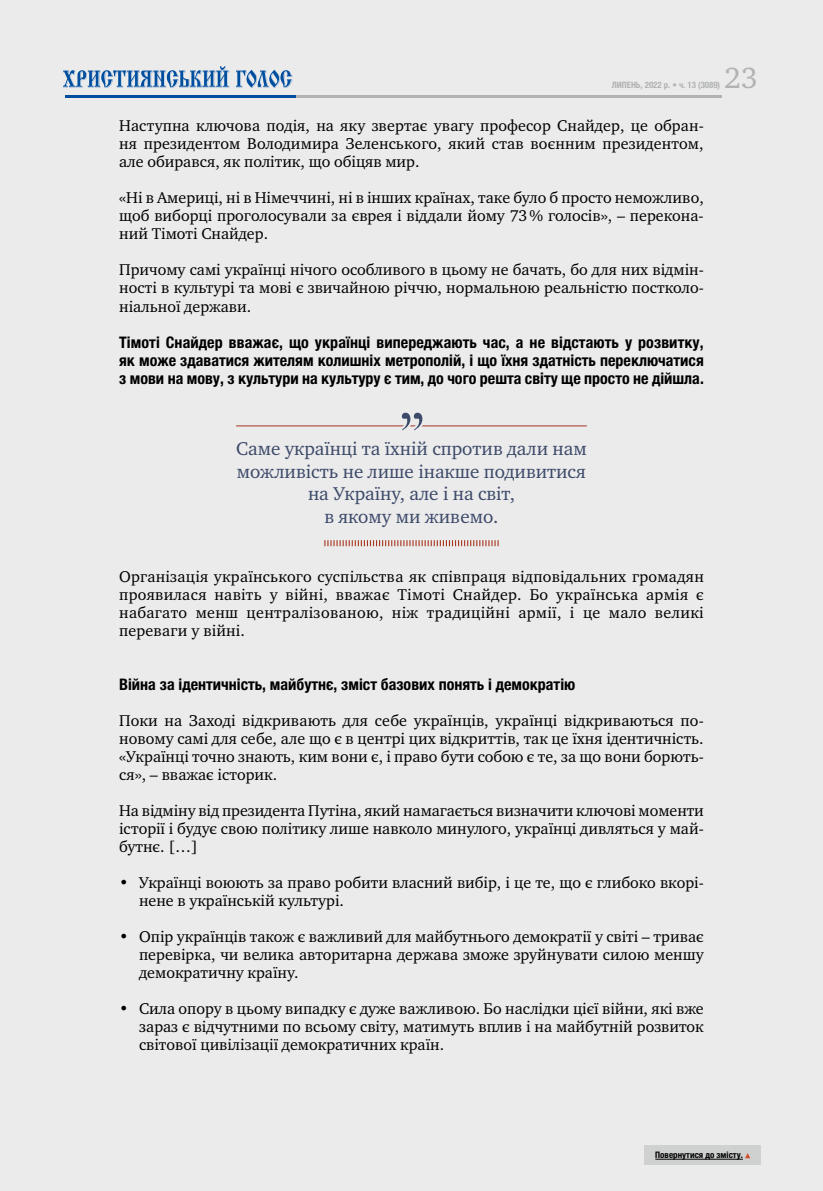
<style>
.page{position:relative;width:823px;height:1191px;background:#fff}
.page>*{position:absolute;margin:0;border:0;box-sizing:border-box;transform-origin:0 0}
.t1{font:30px "Charter C";color:#b1b2b3}
.t2{font:19px/22.8px "Charter C";color:#3c4969;text-align:center}
.t3{font:16px/18px "Charter C";color:#000;text-align:justify}
.t4{font:700 condensed 16px/18px "Helvetica Neue LTCYR";color:#000;text-align:justify}
.t5{font:700 condensed 9px "Helvetica Neue LTCYR";color:#000}
.t6{font:700 condensed 8.8px "Helvetica Neue LTCYR";color:#b1b2b3}
</style>
<div class="page">
<div style="left:0;top:0;width:822px;height:1191px;background:#ebebeb"></div>
<hr style="left:65px;top:95px;width:231px;height:3px;background:#004e9e">
<hr style="left:296px;top:95px;width:425px;height:3px;background:#b1b2b3">
<svg style="left:63px;top:66px;width:166px;height:22px"></svg>
<svg style="left:236px;top:70px;width:56px;height:18px"></svg>
<div style="left:644px;top:1145px;width:116px;height:20px;background:#cfd0d0"></div>
<hr style="left:655px;top:1159px;width:87px;height:1px;background:#000">
<svg style="left:745px;top:1153px;width:4px;height:5px"></svg>
<hr style="left:236px;top:425px;width:350px;height:1px;background:#a5361f">
<svg style="left:324px;top:540px;width:174px;height:6px"></svg>
<svg style="left:397px;top:412px;width:28px;height:19px"></svg>
<h1 class="t1" style="left:723px;top:61px;width:35px">23</h1>
<p class="t6" style="left:611px;top:80px;width:110px">ЛИПЕНЬ, 2022 р. • ч. 13 (3089)</p>
<p class="t3" style="left:119px;top:117px;width:585px">Наступна ключова подія, на яку звертає увагу професор Снайдер, це обран&shy;ня президентом Володимира Зеленського, який став воєнним президентом, але обирався, як політик, що обіцяв мир.</p>
<p class="t3" style="left:119px;top:189px;width:585px">«Ні в Америці, ні в Німеччині, ні в інших країнах, таке було б просто неможливо, щоб виборці проголосували за єврея і віддали йому 73% голосів», – перекона&shy;ний Тімоті Снайдер.</p>
<p class="t3" style="left:119px;top:261px;width:585px">Причому самі українці нічого особливого в цьому не бачать, бо для них відмін&shy;ності в культурі та мові є звичайною річчю, нормальною реальністю постколо&shy;ніальної держави.</p>
<p class="t4" style="left:119px;top:333px;width:586px">Тімоті Снайдер вважає, що українці випереджають час, а не відстають у розвитку, як може здаватися жителям колишніх метрополій, і що їхня здатність переключатися з мови на мову, з культури на культуру є тим, до чого решта світу ще просто не дійшла.</p>
<p class="t2" style="left:236px;top:437px;width:352px">Саме українці та їхній спротив дали нам можливість не лише інакше подивитися на Україну, але і на світ,<br>в якому ми живемо.</p>
<p class="t3" style="left:119px;top:567px;width:586px">Організація українського суспільства як співпраця відповідальних громадян проявилася навіть у війні, вважає Тімоті Снайдер. Бо українська армія є набагато менш централізованою, ніж традиційні армії, і це мало великі переваги у війні.</p>
<p class="t4" style="left:119px;top:675px;width:457px">Війна за ідентичність, майбутнє, зміст базових понять і демократію</p>
<p class="t3" style="left:119px;top:711px;width:585px">Поки на Заході відкривають для себе українців, українці відкриваються по&shy;новому самі для себе, але що є в центрі цих відкриттів, так це їхня ідентичність. «Українці точно знають, ким вони є, і право бути собою є те, за що вони борють&shy;ся», – вважає історик.</p>
<p class="t3" style="left:119px;top:801px;width:586px">На відміну від президента Путіна, який намагається визначити ключові моменти історії і будує свою політику лише навколо минулого, українці дивляться у май&shy;бутнє. […]</p>
<p class="t3" style="left:139px;top:873px;width:566px;text-indent:-20px">• Українці воюють за право робити власний вибір, і це те, що є глибоко вкорі&shy;нене в українській культурі.</p>
<p class="t3" style="left:139px;top:927px;width:566px;text-indent:-20px">• Опір українців також є важливий для майбутнього демократії у світі – триває перевірка, чи велика авторитарна держава зможе зруйнувати силою меншу демократичну країну.</p>
<p class="t3" style="left:139px;top:999px;width:566px;text-indent:-20px">• Сила опору в цьому випадку є дуже важливою. Бо наслідки цієї війни, які вже зараз є відчутними по всьому світу, матимуть вплив і на майбутній розвиток світової цивілізації демократичних країн.</p>
<p class="t5" style="left:655px;top:1150px;width:89px">Повернутися до змісту.</p>
</div>
